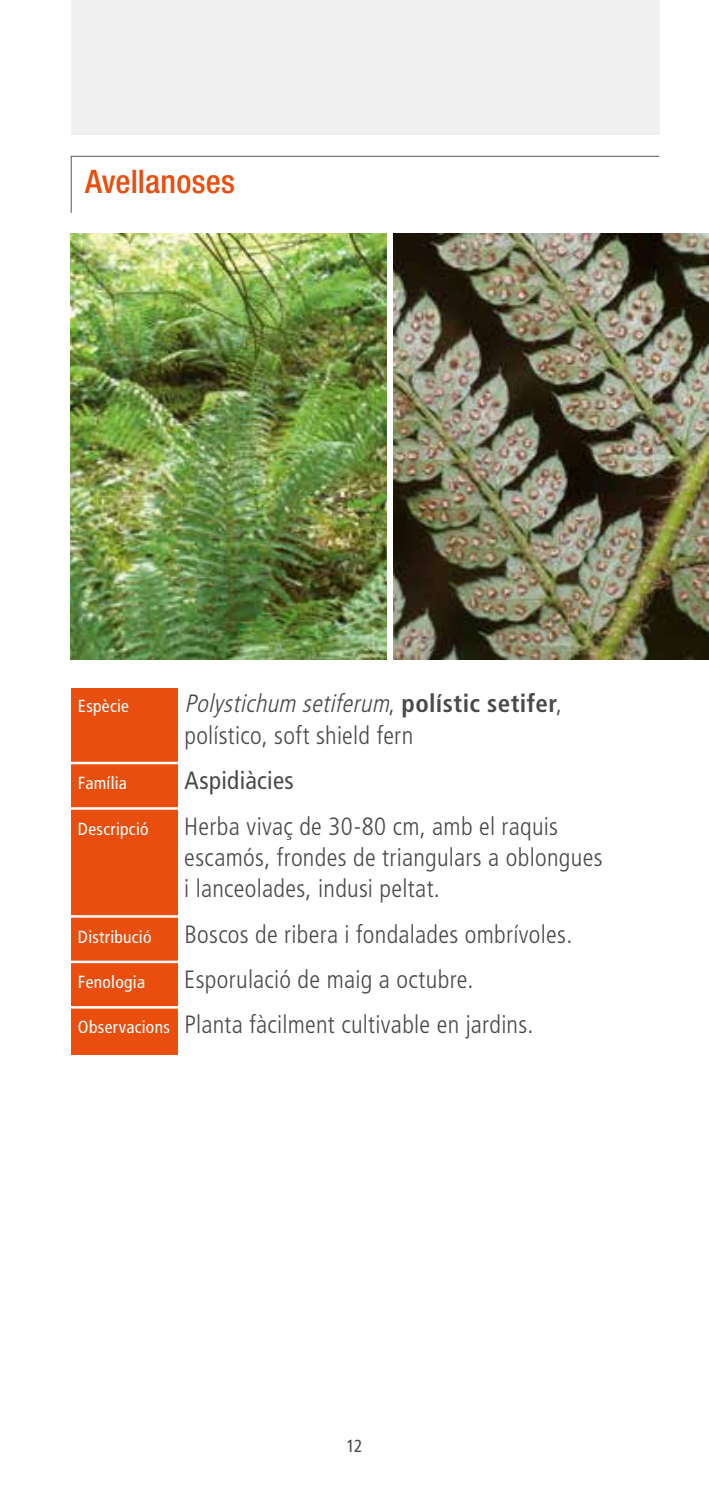
<style>
.page{position:relative;width:709px;height:1489px;background:#fff}
.page>*{position:absolute;margin:0;border:0;box-sizing:border-box;transform-origin:0 0}
.t1{font:500 condensed 32.5px "Helvetica Neue LT Std";letter-spacing:.005em;color:#e94e0f}
.t2{font:300 condensed 25px/31.2px "Frutiger LT Std";letter-spacing:.01em;color:#4a4a49}
.t3{font:condensed 25px "Frutiger LT Std";letter-spacing:.01em;color:#4a4a49}
.t4{font:condensed 17.5px "Frutiger LT Std";letter-spacing:.015em;color:#fff}
.t5{font:condensed 17.5px "Frutiger LT Std";color:#4a4a49}
.s1{font-style:italic}
.s2{font-weight:700}
.s3{font-weight:400;font-size:17.5px;color:#fff}
</style>
<div class="page">
<div style="left:71px;top:687px;width:106px;height:367px;background:#e94e0f"></div>
<div style="left:71px;top:0;width:588px;height:135px;background:#f0f0f0"></div>
<hr style="left:64px;top:761px;width:574px;height:3px;background:#fff">
<hr style="left:64px;top:807px;width:574px;height:2px;background:#fff">
<hr style="left:64px;top:915px;width:574px;height:2px;background:#fff">
<hr style="left:64px;top:960px;width:574px;height:3px;background:#fff">
<hr style="left:64px;top:1006px;width:574px;height:2px;background:#fff">
<img style="left:71px;top:234px;width:315px;height:425px">
<img style="left:394px;top:234px;width:315px;height:425px">
<svg style="left:71px;top:156px;width:589px;height:57px"></svg>
<h1 class="t1" style="left:85px;top:162px;width:151px">Avellanoses</h1>
<p class="t4" style="left:78px;top:696px;width:53px">Espècie</p>
<p class="t2" style="left:184px;top:688px;width:379px"><span class="s1">Polystichum setiferum</span>, <span class="s2">p o l í s t i c s e t i f e r</span>, polístico, soft shield fern</p>
<p class="t4" style="left:78px;top:772px;width:51px">Família</p>
<p class="t3" style="left:184px;top:765px;width:111px">Aspidiàcies</p>
<p class="t4" style="left:78px;top:818px;width:72px">Descripció</p>
<p class="t2" style="left:184px;top:810px;width:419px">Herba vivaç de 30-80 cm, amb el raquis escamós, frondes de triangulars a oblongues i lanceolades, indusi peltat.</p>
<p class="t4" style="left:78px;top:926px;width:75px">Distribució</p>
<p class="t2" style="left:184px;top:918px;width:389px">Boscos de ribera i fondalades ombrívoles.</p>
<p class="t4" style="left:78px;top:971px;width:69px">Fenologia</p>
<p class="t2" style="left:78px;top:956px;width:457px;line-height:45.5px;text-indent:106px">Esporulació de maig a octubre.<br><span class="s3">Observacions</span> Planta fàcilment cultivable en jardins.</p>
<p class="t5" style="left:346px;top:1435px;width:18px">12</p>
</div>
